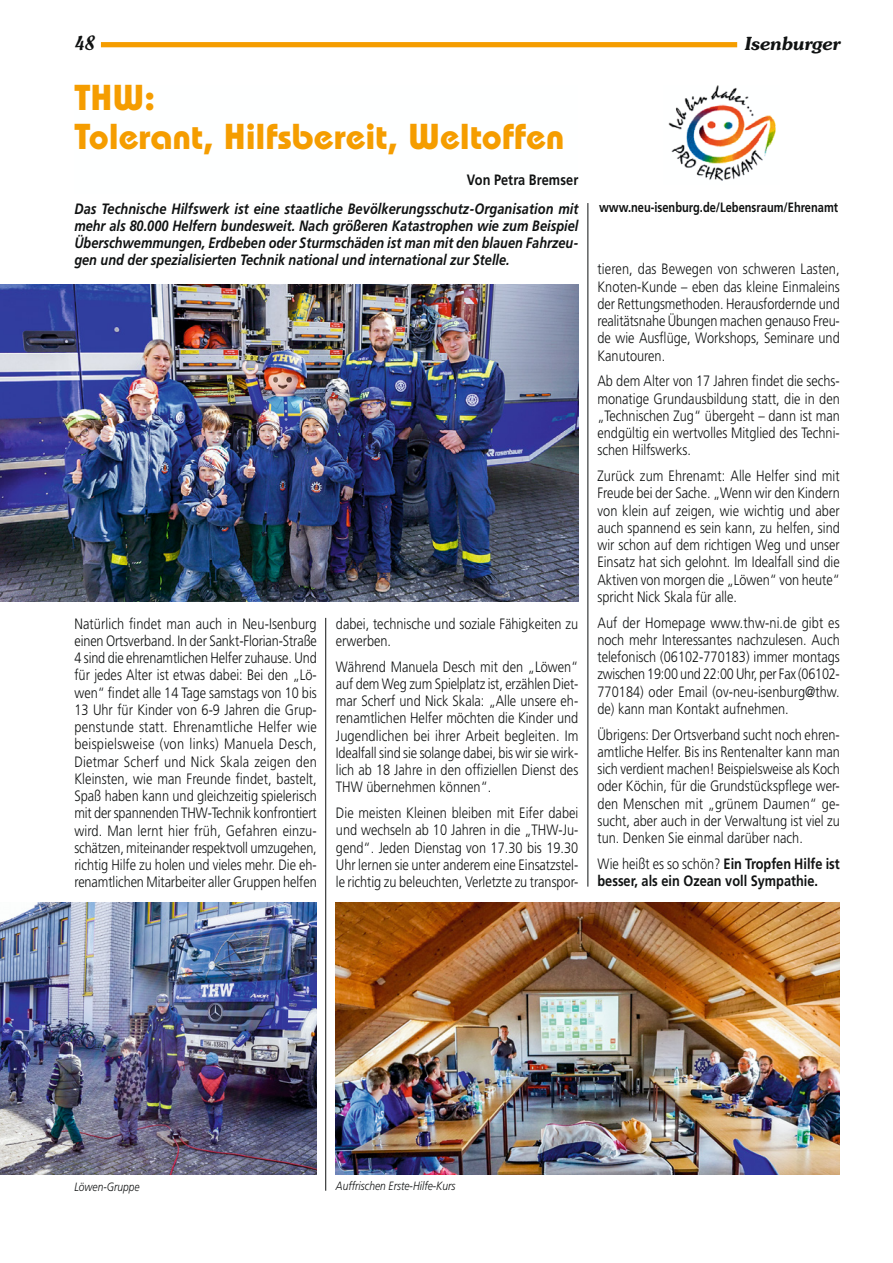
<style>
.page{position:relative;width:893px;height:1263px;background:#fff}
.page>*{position:absolute;margin:0;border:0;box-sizing:border-box;transform-origin:0 0}
.Headline{font:700 36px/39px "Bauhaus Std";color:#f59d00}
.t1{font:21px "Imu Reg";color:#101212}
.t2{font:italic 600 18px "Souvenir";letter-spacing:-.025em;color:#101212}
.Grundtext{font:300 15px/17.2px "Frutiger";color:#101212;text-align:justify;scale:.85 1}
.Grundtext-2{font:italic 700 15px/17.2px "Frutiger";letter-spacing:.005em;color:#101212;text-align:justify;scale:.85 1}
.Grundtext-3{font:700 15px/17.2px "Frutiger";color:#101212;scale:.85 1}
.Headline-2{font:700 15px "Frutiger LT Std";letter-spacing:.005em;color:#101212;scale:.85 1}
.Grundtext-4{font:700 13.5px "Frutiger LT Std";color:#101212;scale:.82 1}
.Bildunterschrift{font:italic 300 12px "Frutiger LT Std";color:#101212;scale:.85 1}
.Bildunterschrift-2{font:italic 300 12px "Frutiger";color:#101212;scale:.85 1}
.s1{font-weight:300}
</style>
<div class="page">
<div style="left:101px;top:42px;width:636px;height:5px;background:#f59d00"></div>
<hr style="left:325px;top:618px;width:1px;height:573px;background:#101212">
<hr style="left:587px;top:203px;width:1px;height:684px;background:#101212">
<img style="left:668px;top:85px;width:108px;height:96px">
<img style="left:0;top:285px;width:578px;height:317px">
<img style="left:0;top:902px;width:317px;height:273px">
<img style="left:336px;top:902px;width:504px;height:273px">
<h2 class="t1" style="left:74px;top:31px;width:21px">48</h2>
<p class="t2" style="left:744px;top:33px;width:97px">Isenburger</p>
<p class="Headline" style="left:74px;top:77px;width:491px">THW:<br>Tolerant, Hilfsbereit, Weltoffen</p>
<p class="Headline-2" style="left:467px;top:171px;width:133px">Von Petra Bremser</p>
<p class="Grundtext-2" style="left:74px;top:200px;width:594px">Das Technische Hilfswerk ist eine staatliche Bevölkerungsschutz-Organisation mit</p>
<p class="Grundtext-4" style="left:599px;top:200px;width:293px">www.neu-isenburg.de/Lebensraum/Ehrenamt</p>
<p class="Grundtext-2" style="left:74px;top:217px;width:594px">mehr als 80.000 Helfern bundesweit. Nach größeren Katastrophen wie zum Beispiel Überschwemmungen, Erdbeben oder Sturmschäden ist man mit den blauen Fahrzeu&shy;gen und der spezialisierten Technik national und international zur Stelle.</p>
<p class="Grundtext" style="left:597px;top:260px;width:287px">tieren, das Bewegen von schweren Lasten, Knoten-Kunde – eben das kleine Einmaleins der Rettungsmethoden. Herausfordernde und realitätsnahe Übungen machen genauso Freu&shy;de wie Ausflüge, Workshops, Seminare und Kanutouren.</p>
<p class="Grundtext" style="left:597px;top:372px;width:287px">Ab dem Alter von 17 Jahren findet die sechs&shy;monatige Grundausbildung statt, die in den „Technischen Zug“ übergeht – dann ist man endgültig ein wertvolles Mitglied des Techni&shy;schen Hilfswerks.</p>
<p class="Grundtext" style="left:597px;top:467px;width:287px">Zurück zum Ehrenamt: Alle Helfer sind mit Freude bei der Sache. „Wenn wir den Kindern von klein auf zeigen, wie wichtig und aber auch spannend es sein kann, zu helfen, sind wir schon auf dem richtigen Weg und unser Einsatz hat sich gelohnt. Im Idealfall sind die Aktiven von morgen die „Löwen“ von heute“ spricht Nick Skala für alle.</p>
<p class="Grundtext" style="left:597px;top:614px;width:287px">Auf der Homepage www.thw-ni.de gibt es noch mehr Interessantes nachzulesen. Auch telefonisch (06102-770183) immer montags zwischen 19:00 und 22:00 Uhr, per Fax (06102- 770184) oder Email (ov-neu-isenburg@thw. de) kann man Kontakt aufnehmen.</p>
<p class="Grundtext" style="left:597px;top:726px;width:287px">Übrigens: Der Ortsverband sucht noch ehren&shy;amtliche Helfer. Bis ins Rentenalter kann man sich verdient machen! Beispielsweise als Koch oder Köchin, für die Grundstückspflege wer&shy;den Menschen mit „grünem Daumen“ ge&shy;sucht, aber auch in der Verwaltung ist viel zu tun. Denken Sie einmal darüber nach.</p>
<p class="Grundtext-3" style="left:597px;top:855px;width:287px"><span class="s1">Wie heißt es so schön?</span> Ein Tropfen Hilfe ist besser, als ein Ozean voll Sympathie.</p>
<p class="Grundtext" style="left:74px;top:615px;width:287px">Natürlich findet man auch in Neu-Isenburg einen Ortsverband. In der Sankt-Florian-Straße 4 sind die ehrenamtlichen Helfer zuhause. Und für jedes Alter ist etwas dabei: Bei den „Lö&shy;wen“ findet alle 14 Tage samstags von 10 bis 13 Uhr für Kinder von 6-9 Jahren die Grup&shy;penstunde statt. Ehrenamtliche Helfer wie beispielsweise (von links) Manuela Desch, Dietmar Scherf und Nick Skala zeigen den Kleinsten, wie man Freunde findet, bastelt, Spaß haben kann und gleichzeitig spielerisch mit der spannenden THW-Technik konfrontiert wird. Man lernt hier früh, Gefahren einzu&shy;schätzen, miteinander respektvoll umzugehen, richtig Hilfe zu holen und vieles mehr. Die eh&shy;renamtlichen Mitarbeiter aller Gruppen helfen</p>
<p class="Grundtext" style="left:336px;top:615px;width:287px">dabei, technische und soziale Fähigkeiten zu erwerben.</p>
<p class="Grundtext" style="left:336px;top:658px;width:287px">Während Manuela Desch mit den „Löwen“ auf dem Weg zum Spielplatz ist, erzählen Diet&shy;mar Scherf und Nick Skala: „Alle unsere eh&shy;renamtlichen Helfer möchten die Kinder und Jugendlichen bei ihrer Arbeit begleiten. Im Idealfall sind sie solange dabei, bis wir sie wirk&shy;lich ab 18 Jahre in den offiziellen Dienst des THW übernehmen können“.</p>
<p class="Grundtext" style="left:336px;top:804px;width:287px">Die meisten Kleinen bleiben mit Eifer dabei und wechseln ab 10 Jahren in die „THW-Ju&shy;gend“. Jeden Dienstag von 17.30 bis 19.30<br>Uhr lernen sie unter anderem eine Einsatzstel&shy;le richtig zu beleuchten, Verletzte zu transpor-</p>
<p class="Bildunterschrift-2" style="left:74px;top:1179px;width:78px">Löwen-Gruppe</p>
<p class="Bildunterschrift" style="left:336px;top:1179px;width:142px">Auffrischen Erste-Hilfe-Kurs</p>
</div>
